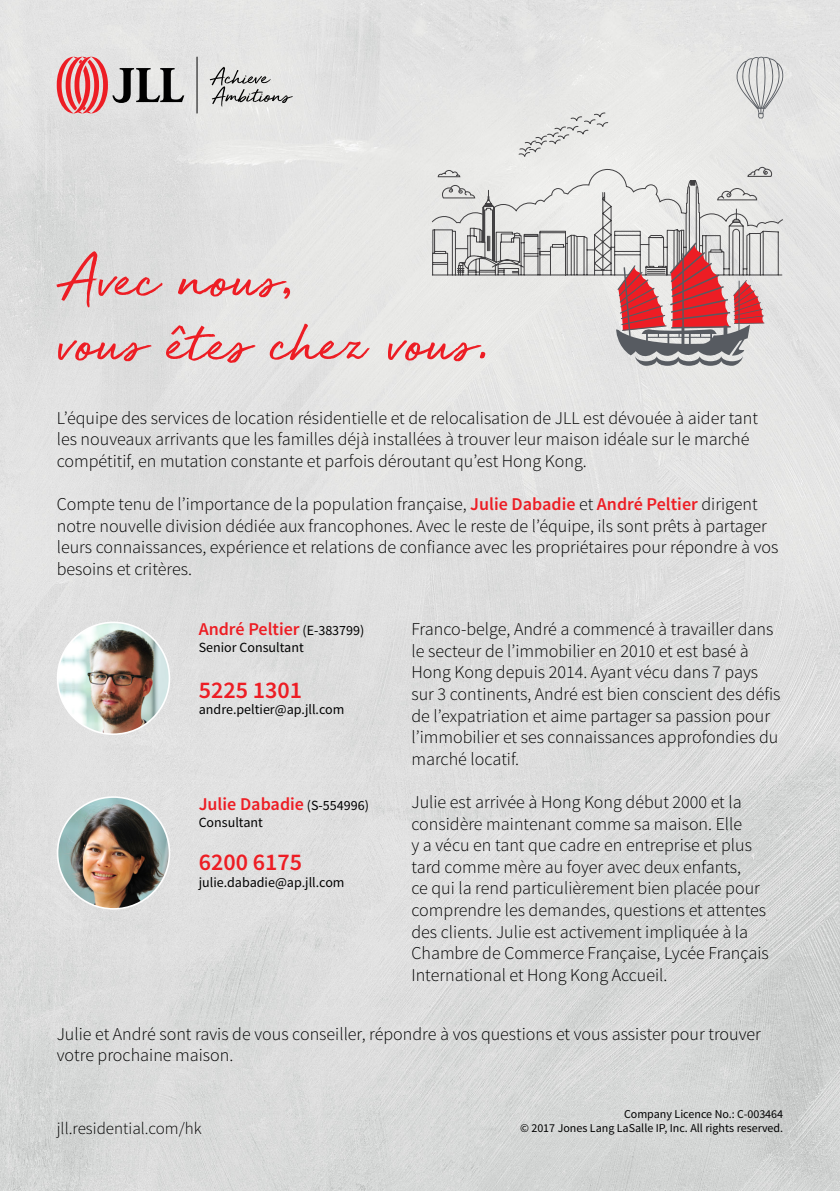
<style>
.page{position:relative;width:840px;height:1191px;background:#fff}
.page>*{position:absolute;margin:0;border:0;box-sizing:border-box;transform-origin:0 0}
.Body_Text{font:64px "JLL Hand";color:#ed1d24}
.t1{font:600 24px "Source Sans Pro";color:#ed1d24}
.Body_Text-2{font:300 18px/21.6px "Source Sans Pro";color:#000}
.Body_Text-3{font:600 18px "Source Sans Pro";color:#ed1d24}
.Body_Text-4{font:300 17px "Source Sans Pro";color:#000}
.t2{font:14px "Source Sans Pro";color:#000}
.t3{font:12px "Source Sans Pro";color:#000}
.s1{font-weight:600;color:#ed1d24}
.s2{font-weight:400;font-size:14px;color:#000}
</style>
<div class="page">
<img style="left:0;top:0;width:839px;height:1191px">
<svg style="left:210px;top:67px;width:83px;height:40px;background:#c7c7c5"></svg>
<svg style="left:57px;top:57px;width:127px;height:56px;background:#c79d9e"></svg>
<hr style="left:196px;top:57px;width:1px;height:56px;background:#000">
<img style="left:58px;top:622px;width:111px;height:112px;border-radius:56px">
<div style="left:57px;top:621px;width:113px;height:114px;border:2px solid #fff;border-radius:50%"></div>
<img style="left:58px;top:797px;width:111px;height:112px;border-radius:56px">
<div style="left:57px;top:796px;width:113px;height:113px;border:2px solid #fff;border-radius:50%"></div>
<svg style="left:430px;top:57px;width:353px;height:309px;background:#dad0d0"></svg>
<p class="Body_Text" style="left:57px;top:233px;width:237px">Avec nous,</p>
<p class="Body_Text" style="left:57px;top:297px;width:432px">vous êtes chez vous.</p>
<p class="Body_Text-2" style="left:57px;top:407px;width:702px">L’équipe des services de location résidentielle et de relocalisation de JLL est dévouée à aider tant les nouveaux arrivants que les familles déjà installées à trouver leur maison idéale sur le marché compétitif, en mutation constante et parfois déroutant qu’est Hong Kong.</p>
<p class="Body_Text-2" style="left:57px;top:493px;width:722px">Compte tenu de l’importance de la population française, <span class="s1">Julie Dabadie</span> et <span class="s1">André Peltier</span> dirigent notre nouvelle division dédiée aux francophones. Avec le reste de l’équipe, ils sont prêts à partager leurs connaissances, expérience et relations de confiance avec les propriétaires pour répondre à vos besoins et critères.</p>
<p class="Body_Text-3" style="left:199px;top:618px;width:167px">André Peltier <span class="s2">(E-383799)</span></p>
<p class="t2" style="left:199px;top:638px;width:106px">Senior Consultant</p>
<p class="t1" style="left:199px;top:674px;width:105px">5225 1301</p>
<p class="t2" style="left:199px;top:701px;width:147px">andre.peltier@ap.jll.com</p>
<p class="Body_Text-3" style="left:199px;top:792px;width:172px">Julie Dabadie <span class="s2">(S-554996)</span></p>
<p class="t2" style="left:199px;top:813px;width:66px">Consultant</p>
<p class="t1" style="left:199px;top:846px;width:105px">6200 6175</p>
<p class="t2" style="left:199px;top:873px;width:147px">julie.dabadie@ap.jll.com</p>
<p class="Body_Text-2" style="left:411px;top:618px;width:370px">Franco-belge, André a commencé à travailler dans le secteur de l’immobilier en 2010 et est basé à Hong Kong depuis 2014. Ayant vécu dans 7 pays sur 3 continents, André est bien conscient des défis de l’expatriation et aime partager sa passion pour l’immobilier et ses connaissances approfondies du marché locatif.</p>
<p class="Body_Text-2" style="left:411px;top:791px;width:359px">Julie est arrivée à Hong Kong début 2000 et la considère maintenant comme sa maison. Elle<br>y a vécu en tant que cadre en entreprise et plus tard comme mère au foyer avec deux enfants,<br>ce qui la rend particulièrement bien placée pour comprendre les demandes, questions et attentes des clients. Julie est activement impliquée à la Chambre de Commerce Française, Lycée Français International et Hong Kong Accueil.</p>
<p class="Body_Text-2" style="left:57px;top:1023px;width:705px">Julie et André sont ravis de vous conseiller, répondre à vos questions et vous assister pour trouver votre prochaine maison.</p>
<p class="Body_Text-4" style="left:57px;top:1118px;width:146px">jll.residential.com/hk</p>
<p class="t3" style="left:623px;top:1106px;width:161px">Company Licence No.: C-003464</p>
<p class="t3" style="left:519px;top:1120px;width:264px">© 2017 Jones Lang LaSalle IP, Inc. All rights reserved.</p>
</div>
